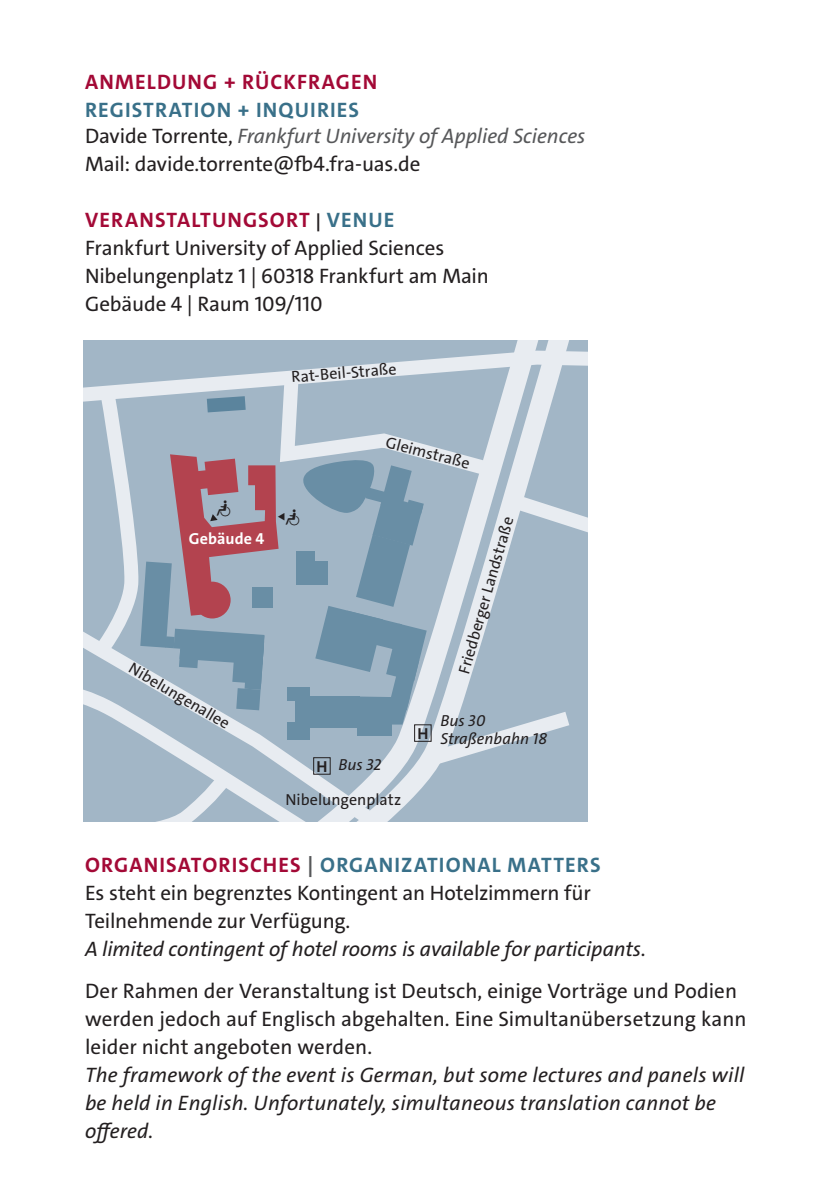
<style>
.page{position:relative;width:828px;height:1191px;background:#fff}
.page>*{position:absolute;margin:0;border:0;box-sizing:border-box;transform-origin:0 0}
.t1{font:21px/28px "The Sans E4 s";letter-spacing:-.005em;color:#231f20}
.t2{font:italic 21px/28px "The Sans E4 s";letter-spacing:.01em;color:#231f20}
.t3{font:italic 21px/26px "The Sans E4 s";letter-spacing:-.005em;color:#57585a}
.t4{font:700 21px "The Sans E4 s";letter-spacing:.05em;color:#a30936}
.t5{font:20px "Transit Pict One";color:#231f20}
.t6{font:16px "The Sans E4 s";color:#231f20}
.t7{font:italic 16px/18px "The Sans E4 s";color:#231f20}
.t8{font:700 16px "The Sans E4 s";letter-spacing:.01em;color:#fff}
.t9{font:700 16px "The Sans E4 s";color:#231f20}
.s1{font-weight:700;font-style:normal;color:#397089}
.s2{font-style:normal;color:#231f20}
.s3{font-weight:700;color:#a30936}
.s4{font-weight:700;font-size:18px}
.s5{font-weight:700;color:#397089}
.s6{font-weight:700;color:#57585a}
</style>
<div class="page">
<svg style="left:83px;top:343px;width:505px;height:478px;background:#a9b7c6"></svg>
<p class="t4" style="left:85px;top:69px;width:294px">ANMELDUNG + RÜCKFRAGEN</p>
<p class="t3" style="left:85px;top:97px;width:502px"><span class="s1">REGISTRATION + INQUIRIES<br></span><span class="s2">Davide Torrente,</span> Frankfurt University of Applied Sciences</p>
<p class="t1" style="left:85px;top:150px;width:337px">Mail: davide.torrente@fb4.fra-uas.de</p>
<p class="t1" style="left:85px;top:206px;width:405px"><span class="s3">VERANSTALTUNGSORT</span> <span class="s4">|</span> <span class="s5">VENUE<br></span>Frankfurt University of Applied Sciences Nibelungenplatz 1 | 60318 Frankfurt am Main Gebäude 4 | Raum 109/110</p>
<p class="t6" style="left:290px;top:367px;width:107px;rotate:-5deg">Rat-Beil-Straße</p>
<p class="t5" style="left:223px;top:499px;width:11px">A</p>
<p class="t8" style="left:189px;top:528px;width:77px">Gebäude 4</p>
<p class="t6" style="left:136px;top:657px;width:116px;rotate:31deg">Nibelungenallee</p>
<p class="t5" style="left:292px;top:507px;width:11px">A</p>
<p class="t6" style="left:389px;top:432px;width:88px;rotate:14deg">Gleimstraße</p>
<p class="t9" style="left:316px;top:756px;width:12px">H</p>
<p class="t7" style="left:338px;top:756px;width:45px">Bus 32</p>
<p class="t6" style="left:454px;top:670px;width:164px;rotate:-74deg">Friedberger Landstraße</p>
<p class="t9" style="left:417px;top:723px;width:12px">H</p>
<p class="t7" style="left:440px;top:712px;width:108px">Bus 30<br>Straßenbahn 18</p>
<p class="t6" style="left:285px;top:789px;width:117px">Nibelungenplatz</p>
<p class="t1" style="left:85px;top:850px;width:517px"><span class="s3">ORGANISATORISCHES</span> <span class="s6">|</span> <span class="s5">ORGANIZATIONAL MATTERS<br></span>Es steht ein begrenztes Kontingent an Hotelzimmern für<br>Teilnehmende zur Verfügung.</p>
<p class="t2" style="left:85px;top:934px;width:563px">A limited contingent of hotel rooms is available for participants.</p>
<p class="t1" style="left:85px;top:976px;width:663px">Der Rahmen der Veranstaltung ist Deutsch, einige Vorträge und Podien werden jedoch auf Englisch abgehalten. Eine Simultanübersetzung kann leider nicht angeboten werden.</p>
<p class="t2" style="left:85px;top:1060px;width:661px">The framework of the event is German, but some lectures and panels will be held in English. Unfortunately, simultaneous translation cannot be offered.</p>
</div>
